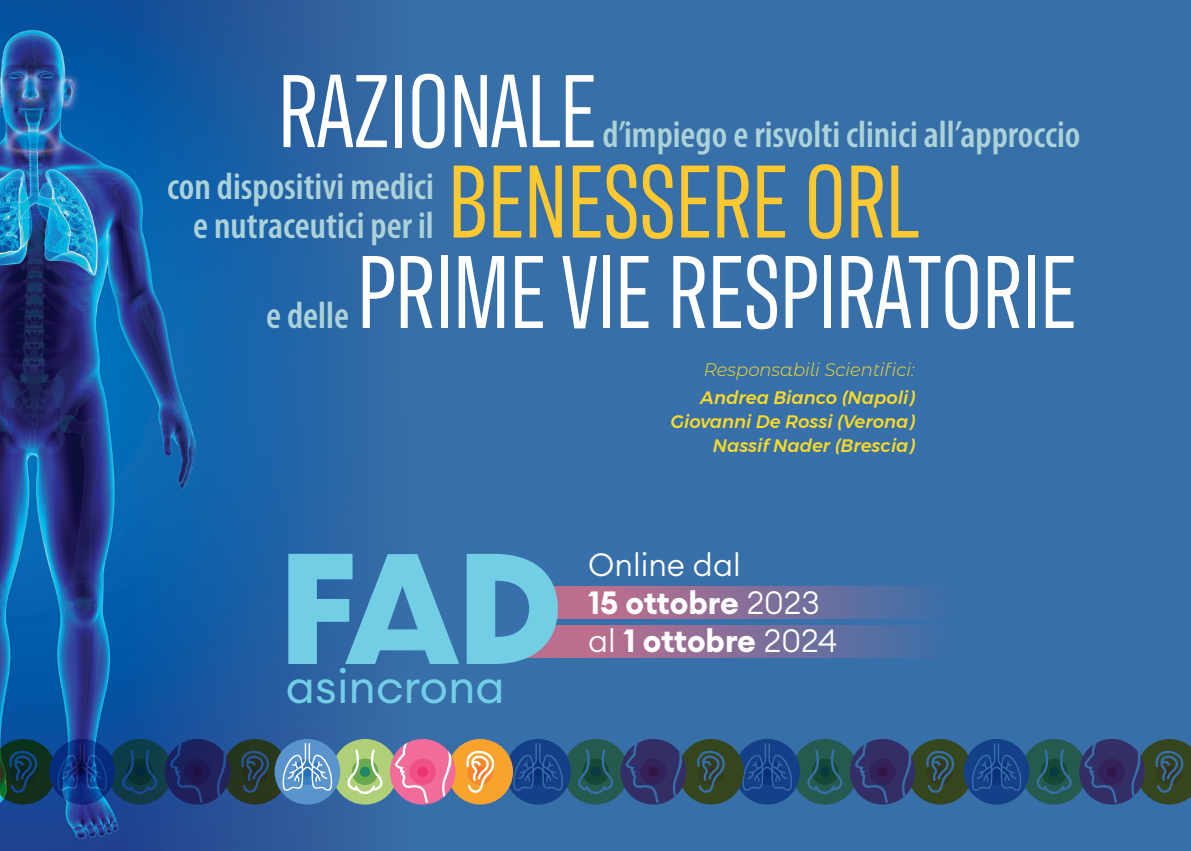
<style>
.page{position:relative;width:1191px;height:851px;background:#fff}
.page>*{position:absolute;margin:0;border:0;box-sizing:border-box;transform-origin:0 0}
.t1{font:700 133.4px "Dazzle Unicase";color:#72cee5;scale:1.06 1}
.t2{font:105.8px "Antarctican Headline";color:#fff}
.t3{font:105.8px "Antarctican Headline";color:#fec830}
.t4{font:46.6px "Euclid Circular A";color:#72cee5}
.t5{font:600 condensed 38px/38px "Myriad Pro";color:#acd2d7;text-align:right}
.t6{font:300 31.8px/38px "Euclid Circular A";color:#fff}
.t7{font:italic 300 18px/28px "Montserrat Alternates";color:#fbda26}
.t8{font:italic 500 18px/24px "Montserrat";color:#fbda26;text-align:right}
.s1{color:#acd4d8}
.s2{font-family:"Montserrat";font-weight:500}
.s3{font-weight:700}
</style>
<div class="page">
<img style="left:0;top:0;width:1191px;height:850px">
<svg style="left:107px;top:738px;width:66px;height:66px"></svg>
<svg style="left:121px;top:749px;width:37px;height:45px;background:#0e3a4e"></svg>
<svg style="left:222px;top:738px;width:66px;height:66px;background:#273721"></svg>
<svg style="left:240px;top:749px;width:30px;height:43px"></svg>
<div style="left:165px;top:738px;width:65px;height:66px;background:#1b205c;border-radius:50%"></div>
<svg style="left:170px;top:738px;width:58px;height:64px"></svg>
<div style="left:49px;top:738px;width:66px;height:66px;background:#062a7b;border-radius:50%"></div>
<svg style="left:0;top:738px;width:107px;height:66px"></svg>
<div style="left:792px;top:738px;width:65px;height:66px;background:#255a4f;border-radius:50%"></div>
<svg style="left:807px;top:749px;width:36px;height:45px"></svg>
<svg style="left:907px;top:738px;width:66px;height:66px;background:#354724"></svg>
<svg style="left:925px;top:749px;width:30px;height:43px"></svg>
<svg style="left:850px;top:738px;width:65px;height:66px"></svg>
<svg style="left:854px;top:738px;width:58px;height:64px;background:#333a72"></svg>
<svg style="left:734px;top:738px;width:66px;height:66px"></svg>
<svg style="left:742px;top:743px;width:50px;height:47px;background:#19488d"></svg>
<div style="left:563px;top:738px;width:65px;height:66px;background:#255a4f;border-radius:50%"></div>
<svg style="left:578px;top:749px;width:36px;height:45px"></svg>
<div style="left:678px;top:738px;width:65px;height:66px;background:#35461e;border-radius:50%"></div>
<svg style="left:697px;top:750px;width:28px;height:42px"></svg>
<svg style="left:620px;top:738px;width:66px;height:66px"></svg>
<svg style="left:625px;top:738px;width:58px;height:64px;background:#333a72"></svg>
<svg style="left:505px;top:738px;width:66px;height:66px"></svg>
<svg style="left:513px;top:743px;width:50px;height:47px;background:#19498d"></svg>
<svg style="left:1021px;top:738px;width:66px;height:66px"></svg>
<svg style="left:1035px;top:749px;width:37px;height:45px;background:#225756"></svg>
<svg style="left:1079px;top:738px;width:65px;height:66px"></svg>
<svg style="left:1084px;top:738px;width:107px;height:66px;background:#34435b"></svg>
<svg style="left:963px;top:738px;width:66px;height:66px"></svg>
<svg style="left:971px;top:743px;width:50px;height:47px;background:#19498e"></svg>
<div style="left:332px;top:738px;width:66px;height:66px;background:#afd078;border-radius:50%"></div>
<svg style="left:347px;top:749px;width:36px;height:45px"></svg>
<div style="left:447px;top:738px;width:66px;height:66px;background:#f7a32e;border-radius:50%"></div>
<svg style="left:466px;top:750px;width:29px;height:42px"></svg>
<div style="left:390px;top:738px;width:65px;height:66px;background:#f16b9b;border-radius:50%"></div>
<svg style="left:395px;top:738px;width:58px;height:64px"></svg>
<div style="left:274px;top:738px;width:66px;height:66px;background:#5994ce;border-radius:50%"></div>
<svg style="left:282px;top:743px;width:50px;height:47px"></svg>
<div style="left:546px;top:586px;width:428px;height:33px;background:linear-gradient(to right,#cd6e8a,#346faa)"></div>
<div style="left:525px;top:624px;width:449px;height:33px;background:linear-gradient(to right,#cd6e8a,#346faa)"></div>
<p class="t2" style="left:278px;top:39px;width:320px">RAZIONALE</p>
<p class="t3" style="left:448px;top:130px;width:472px">BENESSERE ORL</p>
<p class="t2" style="left:357px;top:220px;width:720px">PRIME VIE RESPIRATORIE</p>
<p class="t5" style="left:602px;top:116px;width:479px">d’impiego <span class="s1">e risvolti clinici a</span>ll’approccio</p>
<p class="t5" style="left:167px;top:168px;width:268px">con dispositivi medici e nutraceutici per il</p>
<p class="t5" style="left:266px;top:297px;width:85px">e delle</p>
<p class="t7" style="left:700px;top:355px;width:216px">Responsabili Scientifici:<br><span class="s2">Andrea Bianco (Napoli)</span></p>
<p class="t8" style="left:670px;top:409px;width:246px">Giovanni De Rossi (Verona)<br>Nassif Nader (Brescia)</p>
<p class="t1" style="left:279px;top:505px;width:268px">FAD</p>
<p class="t4" style="left:286px;top:656px;width:220px">asincrona</p>
<p class="t6" style="left:588px;top:545px;width:251px">Online dal<br><span class="s3">15 ottobre</span> 2023 al <span class="s3">1 ottobre</span> 2024</p>
</div>
